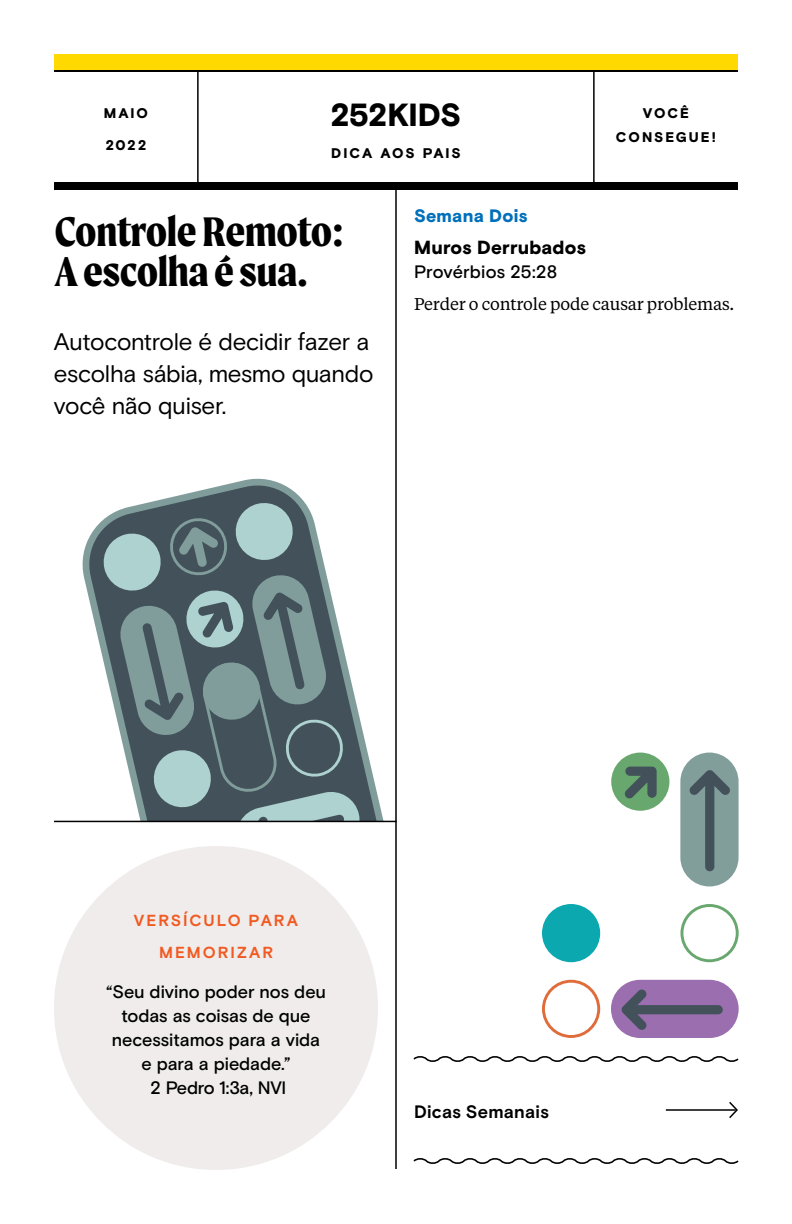
<style>
.page{position:relative;width:792px;height:1224px;background:#fff}
.page>*{position:absolute;margin:0;border:0;box-sizing:border-box;transform-origin:0 0}
.t1{font:700 44px/40px "Moret";letter-spacing:-.01em;color:#000}
.t2{font:900 32px "Basis Grotesque";letter-spacing:-.015em;color:#000}
.t3{font:24px/32px "Basis Grotesque";letter-spacing:-.015em;color:#000}
.t4{font:900 19px "Basis Grotesque";letter-spacing:.005em;color:#000}
.t5{font:500 18px/24px "Basis Grotesque";letter-spacing:-.005em;color:#000;text-align:center}
.t6{font:700 18px "Basis Grotesque";letter-spacing:.01em;color:#000}
.t7{font:900 18px "Basis Grotesque";letter-spacing:.01em;color:#0070bb}
.t8{font:17px "Tiempos Text";letter-spacing:-.01em;color:#000}
.t9{font:700 16px/32px "Basis Grotesque";letter-spacing:.125em;color:#f15a22;text-align:center}
.t10{font:900 14px/24px "Basis Grotesque";letter-spacing:.135em;color:#000;text-align:center}
</style>
<div class="page">
<svg style="left:72px;top:478px;width:323px;height:343px"></svg>
<svg style="left:101px;top:500px;width:261px;height:321px"></svg>
<hr style="left:54px;top:70px;width:684px;height:2px;background:#000">
<hr style="left:395px;top:189px;width:2px;height:980px;background:#000">
<div style="left:54px;top:182px;width:684px;height:8px;background:#000"></div>
<div style="left:54px;top:54px;width:684px;height:16px;background:#ffd900"></div>
<hr style="left:54px;top:821px;width:343px;height:1px;background:#000">
<div style="left:54px;top:846px;width:324px;height:324px;background:#efeceb;border-radius:50%"></div>
<div style="left:611px;top:753px;width:58px;height:58px;background:#68a86f;border-radius:50%"></div>
<div style="left:542px;top:904px;width:58px;height:58px;background:#0ba8af;border-radius:50%"></div>
<svg style="left:680px;top:904px;width:59px;height:58px"></svg>
<svg style="left:542px;top:980px;width:58px;height:58px"></svg>
<svg style="left:680px;top:753px;width:59px;height:133px"></svg>
<svg style="left:624px;top:767px;width:33px;height:32px"></svg>
<svg style="left:611px;top:980px;width:128px;height:58px"></svg>
<svg style="left:413px;top:1056px;width:326px;height:6px"></svg>
<svg style="left:413px;top:1158px;width:326px;height:6px"></svg>
<hr style="left:666px;top:1109px;width:70px;height:2px;background:#000">
<svg style="left:728px;top:1101px;width:10px;height:18px"></svg>
<hr style="left:197px;top:70px;width:2px;height:112px;background:#000">
<hr style="left:593px;top:70px;width:2px;height:112px;background:#000">
<p class="t10" style="left:104px;top:102px;width:46px">MAIO</p>
<p class="t10" style="left:106px;top:134px;width:42px">2022</p>
<h2 class="t2" style="left:331px;top:96px;width:132px">252KIDS</h2>
<p class="t10" style="left:331px;top:142px;width:131px">DICA AOS PAIS</p>
<p class="t10" style="left:616px;top:102px;width:101px">VOCÊ<br>CONSEGUE!</p>
<h1 class="t1" style="left:54px;top:211px;width:292px">Controle Remoto:<br>A escolha é sua.</h1>
<h3 class="t3" style="left:54px;top:326px;width:321px">Autocontrole é decidir fazer a escolha sábia, mesmo quando você não quiser.</h3>
<p class="t7" style="left:414px;top:205px;width:115px">Semana Dois</p>
<p class="t4" style="left:414px;top:236px;width:174px">Muros Derrubados</p>
<p class="t5" style="left:414px;top:260px;width:145px">Provérbios 25:28</p>
<p class="t8" style="left:414px;top:293px;width:322px">Perder o controle pode causar problemas.</p>
<p class="t9" style="left:134px;top:905px;width:166px">VERSÍCULO PARA<br>MEMORIZAR</p>
<p class="t5" style="left:106px;top:980px;width:221px">“Seu divino poder nos deu todas as coisas de que necessitamos para a vida e para a piedade.”<br>2 Pedro 1:3a, NVI</p>
<p class="t6" style="left:414px;top:1101px;width:136px">Dicas Semanais</p>
</div>
